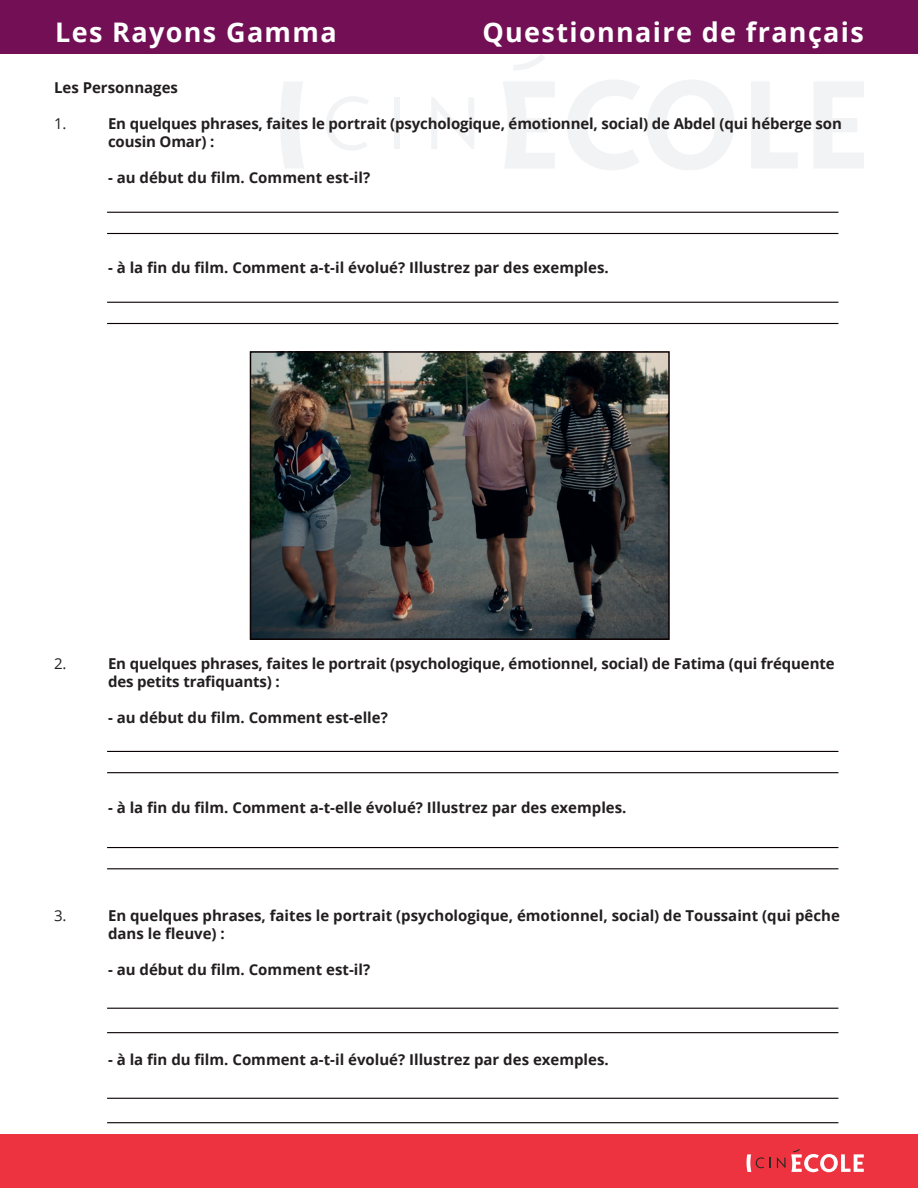
<style>
.page{position:relative;width:918px;height:1188px;background:#fff}
.page>*{position:absolute;margin:0;border:0;box-sizing:border-box;transform-origin:0 0}
.t1{font:700 27px "Open Sans";letter-spacing:.05em;color:#fff}
.t2{font:700 15px/18px "Open Sans";color:#231f20}
.t3{font:15px "Open Sans";color:#231f20}
</style>
<div class="page">
<div style="left:0;top:1134px;width:918px;height:54px;background:#ee3340"></div>
<svg style="left:777px;top:1149px;width:87px;height:23px"></svg>
<svg style="left:747px;top:1154px;width:24px;height:18px"></svg>
<div style="left:0;top:0;width:918px;height:54px;background:#730f54"></div>
<div style="left:394px;top:97px;width:6px;height:52px;background:#f2f3f4"></div>
<svg style="left:280px;top:82px;width:24px;height:86px"></svg>
<svg style="left:431px;top:98px;width:43px;height:51px"></svg>
<svg style="left:567px;top:80px;width:73px;height:90px"></svg>
<svg style="left:647px;top:80px;width:87px;height:90px"></svg>
<svg style="left:751px;top:82px;width:47px;height:86px"></svg>
<svg style="left:503px;top:82px;width:52px;height:86px"></svg>
<svg style="left:514px;top:55px;width:31px;height:15px"></svg>
<svg style="left:814px;top:82px;width:50px;height:86px"></svg>
<svg style="left:326px;top:96px;width:42px;height:54px"></svg>
<hr style="left:107px;top:212px;width:731px;height:1px;background:#0b0002">
<hr style="left:107px;top:233px;width:731px;height:1px;background:#0b0002">
<hr style="left:107px;top:302px;width:731px;height:1px;background:#0b0002">
<hr style="left:107px;top:323px;width:731px;height:1px;background:#0b0002">
<hr style="left:107px;top:751px;width:731px;height:1px;background:#0b0002">
<hr style="left:107px;top:772px;width:731px;height:1px;background:#0b0002">
<hr style="left:107px;top:847px;width:731px;height:1px;background:#0b0002">
<hr style="left:107px;top:868px;width:731px;height:1px;background:#0b0002">
<hr style="left:107px;top:1008px;width:731px;height:1px;background:#0b0002">
<hr style="left:107px;top:1032px;width:731px;height:1px;background:#0b0002">
<img style="left:253px;top:354px;width:414px;height:283px">
<div style="left:250px;top:351px;width:420px;height:289px;border:2px solid #0b0002"></div>
<hr style="left:107px;top:1098px;width:731px;height:1px;background:#0b0002">
<hr style="left:107px;top:1122px;width:731px;height:1px;background:#0b0002">
<h1 class="t1" style="left:55px;top:13px;width:283px">Les Rayons Gamma</h1>
<h1 class="t1" style="left:482px;top:13px;width:383px">Questionnaire de français</h1>
<p class="t2" style="left:54px;top:78px;width:126px">Les Personnages</p>
<p class="t3" style="left:54px;top:113px;width:14px">1.</p>
<p class="t2" style="left:108px;top:114px;width:735px">En quelques phrases, faites le portrait (psychologique, émotionnel, social) de Abdel (qui héberge son cousin Omar) :</p>
<p class="t2" style="left:108px;top:168px;width:264px">- au début du film. Comment est-il?</p>
<p class="t2" style="left:108px;top:258px;width:502px">- à la fin du film. Comment a-t-il évolué? Illustrez par des exemples.</p>
<p class="t3" style="left:54px;top:653px;width:14px">2.</p>
<p class="t2" style="left:108px;top:654px;width:728px">En quelques phrases, faites le portrait (psychologique, émotionnel, social) de Fatima (qui fréquente des petits trafiquants) :</p>
<p class="t2" style="left:108px;top:708px;width:281px">- au début du film. Comment est-elle?</p>
<p class="t2" style="left:108px;top:798px;width:520px">- à la fin du film. Comment a-t-elle évolué? Illustrez par des exemples.</p>
<p class="t3" style="left:54px;top:905px;width:14px">3.</p>
<p class="t2" style="left:108px;top:906px;width:733px">En quelques phrases, faites le portrait (psychologique, émotionnel, social) de Toussaint (qui pêche dans le fleuve) :</p>
<p class="t2" style="left:108px;top:960px;width:264px">- au début du film. Comment est-il?</p>
<p class="t2" style="left:108px;top:1050px;width:502px">- à la fin du film. Comment a-t-il évolué? Illustrez par des exemples.</p>
</div>
